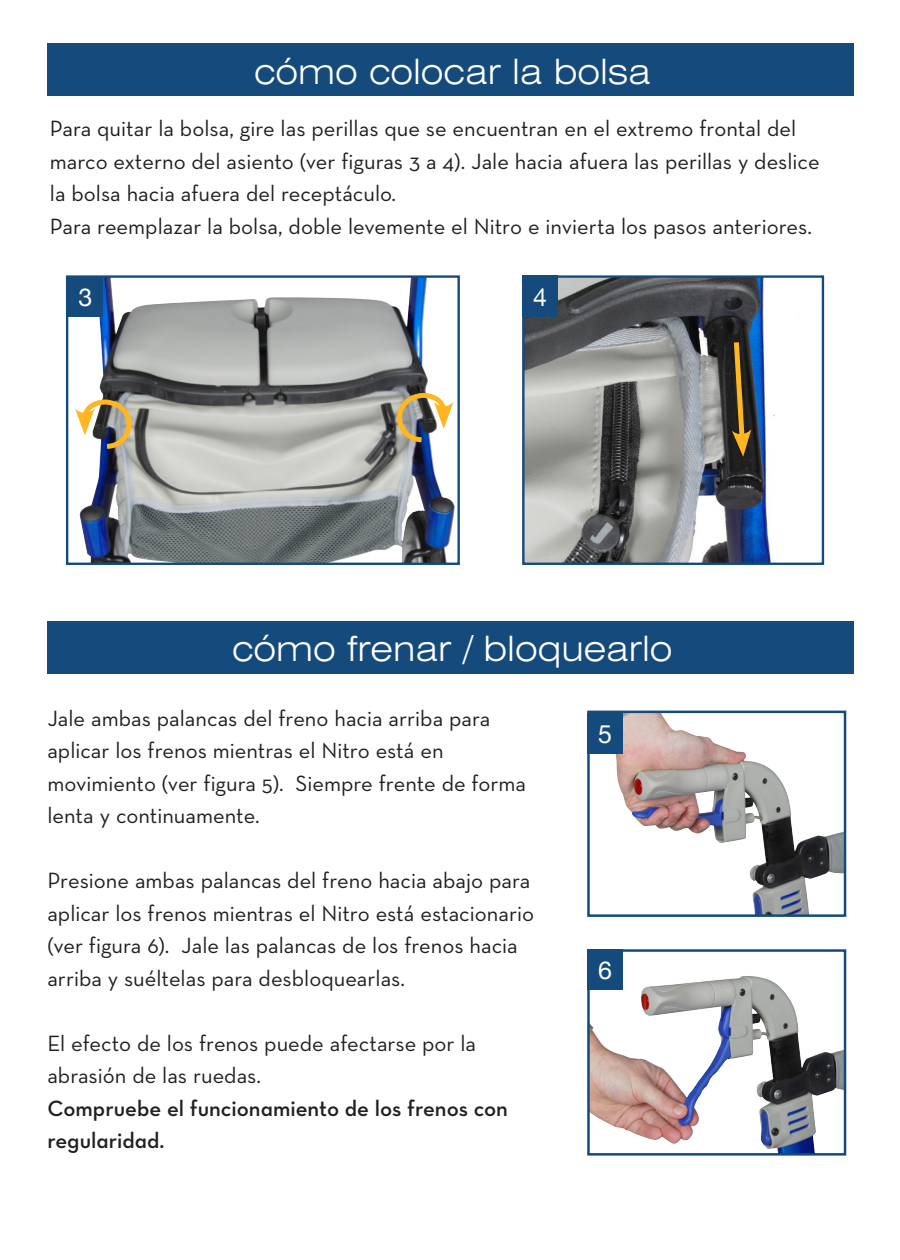
<style>
.page{position:relative;width:900px;height:1260px;background:#fff}
.page>*{position:absolute;margin:0;border:0;box-sizing:border-box;transform-origin:0 0}
.t1{font:300 expanded 35px "Swiss 721 BT";color:#fff}
.t2{font:25px "Helvetica Neue";color:#fff}
.t3{font:22.5px/32.5px "Neutraface Text";color:#231f20}
.t4{font:22.5px/32.5px "Neutraface Text Demi Alt";color:#231f20}
</style>
<div class="page">
<div style="left:47px;top:44px;width:807px;height:52px;background:#144a7c"></div>
<div style="left:47px;top:621px;width:807px;height:52px;background:#144a7c"></div>
<img style="left:79px;top:278px;width:376px;height:284px">
<div style="left:66px;top:275px;width:394px;height:290px;border:2px solid #144a7c"></div>
<div style="left:67px;top:277px;width:36px;height:40px;background:#144a7c"></div>
<img style="left:525px;top:278px;width:250px;height:284px">
<div style="left:522px;top:275px;width:302px;height:290px;border:2px solid #144a7c"></div>
<svg style="left:75px;top:396px;width:59px;height:55px"></svg>
<svg style="left:394px;top:389px;width:59px;height:56px"></svg>
<svg style="left:731px;top:337px;width:20px;height:120px;background:#5d4a21"></svg>
<div style="left:522px;top:277px;width:36px;height:40px;background:#144a7c"></div>
<img style="left:590px;top:976px;width:253px;height:177px">
<div style="left:587px;top:949px;width:259px;height:207px;border:2px solid #144a7c"></div>
<img style="left:590px;top:714px;width:253px;height:200px">
<div style="left:587px;top:711px;width:259px;height:206px;border:2px solid #144a7c"></div>
<div style="left:587px;top:713px;width:36px;height:40px;background:#144a7c"></div>
<div style="left:587px;top:949px;width:36px;height:40px;background:#144a7c"></div>
<p class="t1" style="left:254px;top:51px;width:398px">cómo colocar la bolsa</p>
<p class="t3" style="left:50px;top:112px;width:771px">Para quitar la bolsa, gire las perillas que se encuentran en el extremo frontal del marco externo del asiento (ver figuras 3 a 4). Jale hacia afuera las perillas y deslice la bolsa hacia afuera del receptáculo.<br>Para reemplazar la bolsa, doble levemente el Nitro e invierta los pasos anteriores.</p>
<p class="t2" style="left:78px;top:276px;width:15px">3</p>
<p class="t2" style="left:533px;top:275px;width:15px">5</p>
<p class="t2" style="left:533px;top:276px;width:15px">4</p>
<p class="t1" style="left:232px;top:628px;width:442px">cómo frenar / bloquearlo</p>
<p class="t3" style="left:47px;top:702px;width:480px">Jale ambas palancas del freno hacia arriba para aplicar los frenos mientras el Nitro está en movimiento (ver figura 5). Siempre frente de forma lenta y continuamente.</p>
<p class="t3" style="left:47px;top:864px;width:488px">Presione ambas palancas del freno hacia abajo para aplicar los frenos mientras el Nitro está estacionario (ver figura 6). Jale las palancas de los frenos hacia arriba y suéltelas para desbloquearlas.</p>
<p class="t3" style="left:47px;top:1027px;width:430px">El efecto de los frenos puede afectarse por la abrasión de las ruedas.</p>
<p class="t4" style="left:47px;top:1092px;width:462px">Compruebe el funcionamiento de los frenos con regularidad.</p>
<p class="t2" style="left:598px;top:712px;width:15px">5</p>
<p class="t2" style="left:598px;top:949px;width:15px">6</p>
</div>
